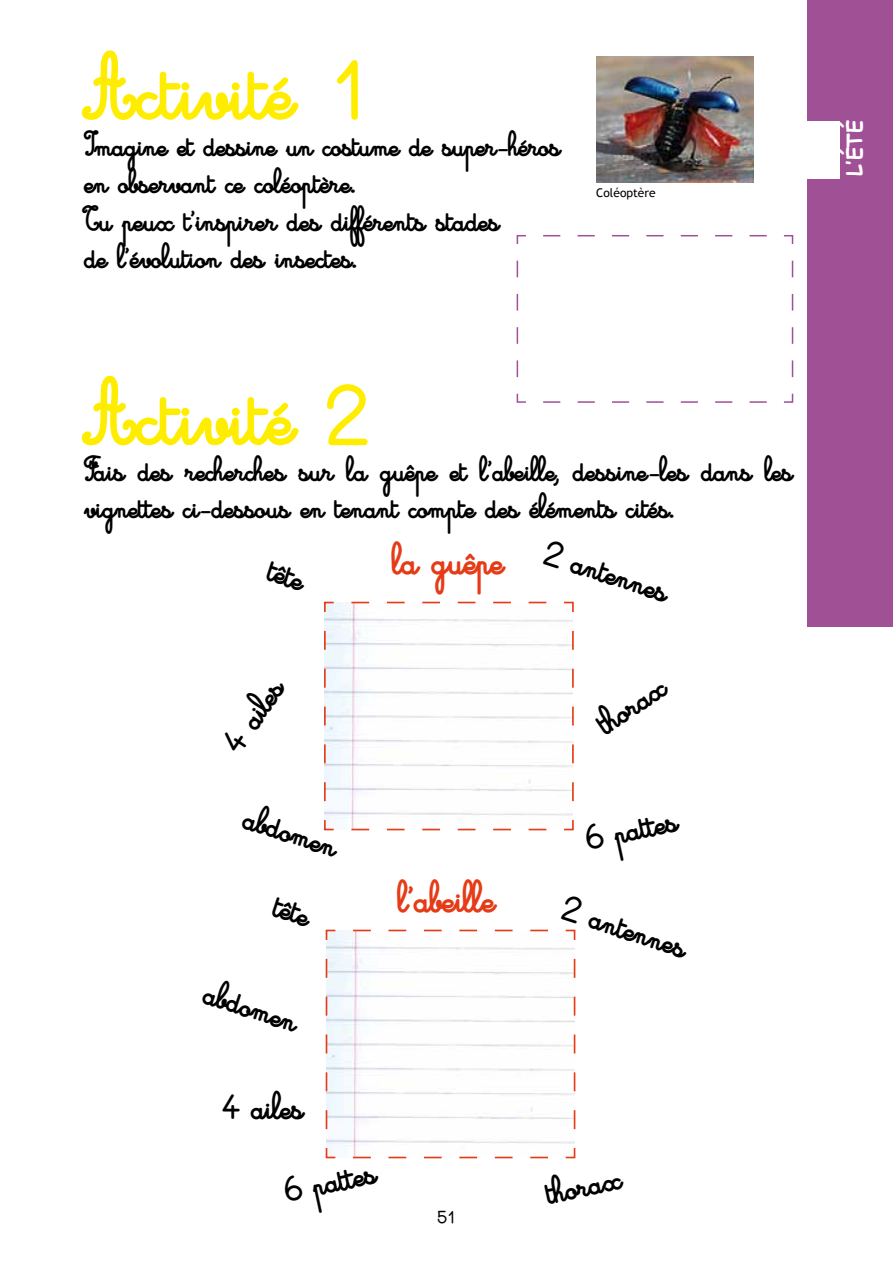
<style>
.page{position:relative;width:893px;height:1263px;background:#fff}
.page>*{position:absolute;margin:0;border:0;box-sizing:border-box;transform-origin:0 0}
.t1{font:72px "Cursivestandardbold";letter-spacing:.01em;color:#ffed00}
.t2{font:34.5px "Cursivestandardbold";color:#e53b16}
.t3{font:29.7px "Cursivestandardbold";color:#000}
.t4{font:27px/37.5px "Cursivestandardbold";color:#000}
.t5{font:700 21px "Comic Sans MS";color:#fff}
.t6{font:15px "Cursivestandardbold";color:#000}
.t7{font:12px "Trebuchet MS";color:#000}
</style>
<div class="page">
<img style="left:596px;top:56px;width:158px;height:126px">
<svg style="left:324px;top:601px;width:250px;height:230px"></svg>
<svg style="left:325px;top:929px;width:251px;height:230px"></svg>
<div style="left:808px;top:0;width:85px;height:626px;background:#a05196"></div>
<div style="left:804px;top:121px;width:36px;height:58px;background:#fff"></div>
<svg style="left:516px;top:235px;width:278px;height:168px"></svg>
<h1 class="t1" style="left:85px;top:50px;width:286px">Activité 1</h1>
<p class="t4" style="left:85px;top:126px;width:477px">Imagine et dessine un costume de super-héros en observant ce coléoptère.<br>Tu peux t’inspirer des différents stades<br>de l’évolution des insectes.</p>
<p class="t7" style="left:596px;top:185px;width:61px">Coléoptère</p>
<h1 class="t1" style="left:85px;top:375px;width:286px">Activité 2</h1>
<p class="t4" style="left:85px;top:452px;width:710px">Fais des recherches sur la guêpe et l’abeille, dessine-les dans les vignettes ci-dessous en tenant compte des éléments cités.</p>
<p class="t3" style="left:276px;top:553px;width:38px;rotate:18deg">tête</p>
<p class="t3" style="left:216px;top:740px;width:83px;rotate:-56deg">4 ailes</p>
<p class="t3" style="left:251px;top:800px;width:98px;rotate:18deg">abdomen</p>
<p class="t3" style="left:281px;top:888px;width:38px;rotate:18deg">tête</p>
<p class="t3" style="left:211px;top:975px;width:98px;rotate:18deg">abdomen</p>
<p class="t3" style="left:222px;top:1090px;width:83px">4 ailes</p>
<p class="t2" style="left:393px;top:541px;width:113px">la guêpe</p>
<p class="t2" style="left:399px;top:878px;width:98px">l’abeille</p>
<p class="t3" style="left:551px;top:535px;width:131px;rotate:18deg">2 antennes</p>
<p class="t3" style="left:591px;top:711px;width:77px;rotate:-34deg">thorax</p>
<p class="t3" style="left:582px;top:822px;width:95px;rotate:-12deg">6 pattes</p>
<p class="t3" style="left:569px;top:891px;width:131px;rotate:18deg">2 antennes</p>
<p class="t3" style="left:281px;top:1174px;width:95px;rotate:-12deg">6 pattes</p>
<p class="t3" style="left:544px;top:1176px;width:77px;rotate:-12deg">thorax</p>
<p class="t6" style="left:437px;top:1208px;width:20px">51</p>
<p class="t5" style="left:839px;top:176px;width:57px;rotate:-90deg">L’été</p>
</div>
